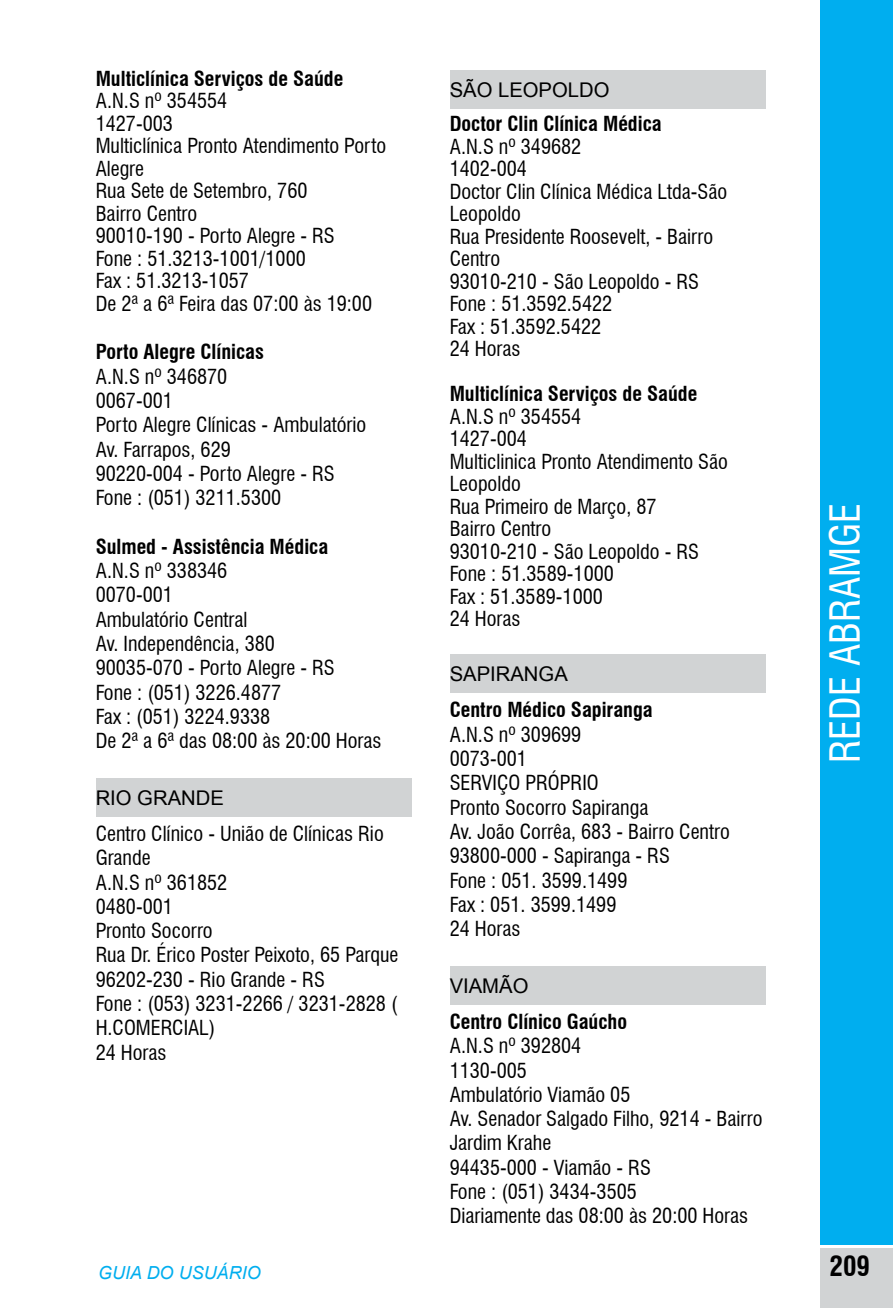
<style>
.page{position:relative;width:893px;height:1308px;background:#fff}
.page>*{position:absolute;margin:0;border:0;box-sizing:border-box;transform-origin:0 0}
.t1{font:condensed 40.5px "Swiss 721 BT";color:#fff}
.t2{font:700 condensed 27px "Swiss 721 BT";color:#000}
.t3{font:condensed 20.25px/24.3px "Swiss 721 BT";color:#000}
.t4{font:700 condensed 20.25px "Swiss 721 BT";color:#000}
.t5{font:20.25px "Arial";color:#000}
.t6{font:italic 18px "Arial";color:#00aeef}
</style>
<div class="page">
<div style="left:96px;top:778px;width:315px;height:38px;background:#d1d3d4"></div>
<div style="left:450px;top:70px;width:315px;height:39px;background:#d1d3d4"></div>
<div style="left:450px;top:654px;width:315px;height:39px;background:#d1d3d4"></div>
<div style="left:450px;top:966px;width:315px;height:38px;background:#d1d3d4"></div>
<div style="left:820px;top:1247px;width:73px;height:60px;background:#d1d3d4"></div>
<div style="left:820px;top:0;width:73px;height:1244px;background:#00aeef"></div>
<p class="t4" style="left:96px;top:66px;width:249px">Multiclínica Serviços de Saúde</p>
<p class="t3" style="left:96px;top:89px;width:292px;line-height:22.5px">A.N.S nº 354554<br>1427-003<br>Multiclínica Pronto Atendimento Porto<br>Alegre<br>Rua Sete de Setembro, 760<br>Bairro Centro<br>90010-190 - Porto Alegre - RS<br>Fone : 51.3213-1001/1000<br>Fax : 51.3213-1057<br>De 2ª a 6ª Feira das 07:00 às 19:00</p>
<p class="t4" style="left:96px;top:340px;width:170px">Porto Alegre Clínicas</p>
<p class="t3" style="left:96px;top:364px;width:272px">A.N.S nº 346870<br>0067-001<br>Porto Alegre Clínicas - Ambulatório<br>Av. Farrapos, 629<br>90220-004 - Porto Alegre - RS<br>Fone : (051) 3211.5300</p>
<p class="t4" style="left:96px;top:534px;width:234px">Sulmed - Assistência Médica</p>
<p class="t3" style="left:96px;top:558px;width:287px">A.N.S nº 338346<br>0070-001<br>Ambulatório Central<br>Av. Independência, 380<br>90035-070 - Porto Alegre - RS<br>Fone : (051) 3226.4877<br>Fax : (051) 3224.9338<br>De 2ª a 6ª das 08:00 às 20:00 Horas</p>
<p class="t5" style="left:96px;top:784px;width:130px">RIO GRANDE</p>
<p class="t3" style="left:96px;top:821px;width:304px">Centro Clínico - União de Clínicas Rio<br>Grande<br>A.N.S nº 361852<br>0480-001<br>Pronto Socorro<br>Rua Dr. Érico Poster Peixoto, 65 Parque<br>96202-230 - Rio Grande - RS<br>Fone : (053) 3231-2266 / 3231-2828 (<br>H.COMERCIAL)<br>24 Horas</p>
<p class="t6" style="left:98px;top:1260px;width:164px">GUIA DO USUÁRIO</p>
<p class="t5" style="left:450px;top:76px;width:161px">SÃO LEOPOLDO</p>
<p class="t4" style="left:450px;top:112px;width:214px">Doctor Clin Clínica Médica</p>
<p class="t3" style="left:450px;top:135px;width:279px;line-height:22.5px">A.N.S nº 349682<br>1402-004<br>Doctor Clin Clínica Médica Ltda-São<br>Leopoldo<br>Rua Presidente Roosevelt, - Bairro<br>Centro<br>93010-210 - São Leopoldo - RS<br>Fone : 51.3592.5422<br>Fax : 51.3592.5422<br>24 Horas</p>
<p class="t4" style="left:450px;top:382px;width:249px">Multiclínica Serviços de Saúde</p>
<p class="t3" style="left:450px;top:405px;width:280px;line-height:22.5px">A.N.S nº 354554<br>1427-004<br>Multiclinica Pronto Atendimento São<br>Leopoldo<br>Rua Primeiro de Março, 87<br>Bairro Centro<br>93010-210 - São Leopoldo - RS<br>Fone : 51.3589-1000<br>Fax : 51.3589-1000<br>24 Horas</p>
<p class="t5" style="left:450px;top:661px;width:120px">SAPIRANGA</p>
<p class="t4" style="left:450px;top:698px;width:205px">Centro Médico Sapiranga</p>
<p class="t3" style="left:450px;top:722px;width:282px">A.N.S nº 309699<br>0073-001<br>SERVIÇO PRÓPRIO<br>Pronto Socorro Sapiranga<br>Av. João Corrêa, 683 - Bairro Centro<br>93800-000 - Sapiranga - RS<br>Fone : 051. 3599.1499<br>Fax : 051. 3599.1499<br>24 Horas</p>
<p class="t5" style="left:450px;top:972px;width:80px">VIAMÃO</p>
<p class="t4" style="left:450px;top:1009px;width:179px">Centro Clínico Gaúcho</p>
<p class="t3" style="left:450px;top:1033px;width:314px">A.N.S nº 392804<br>1130-005<br>Ambulatório Viamão 05<br>Av. Senador Salgado Filho, 9214 - Bairro<br>Jardim Krahe<br>94435-000 - Viamão - RS<br>Fone : (051) 3434-3505<br>Diariamente das 08:00 às 20:00 Horas</p>
<h1 class="t1" style="left:821px;top:763px;width:262px;rotate:-90deg">REDE ABRAMGE</h1>
<h2 class="t2" style="left:830px;top:1249px;width:42px">209</h2>
</div>
